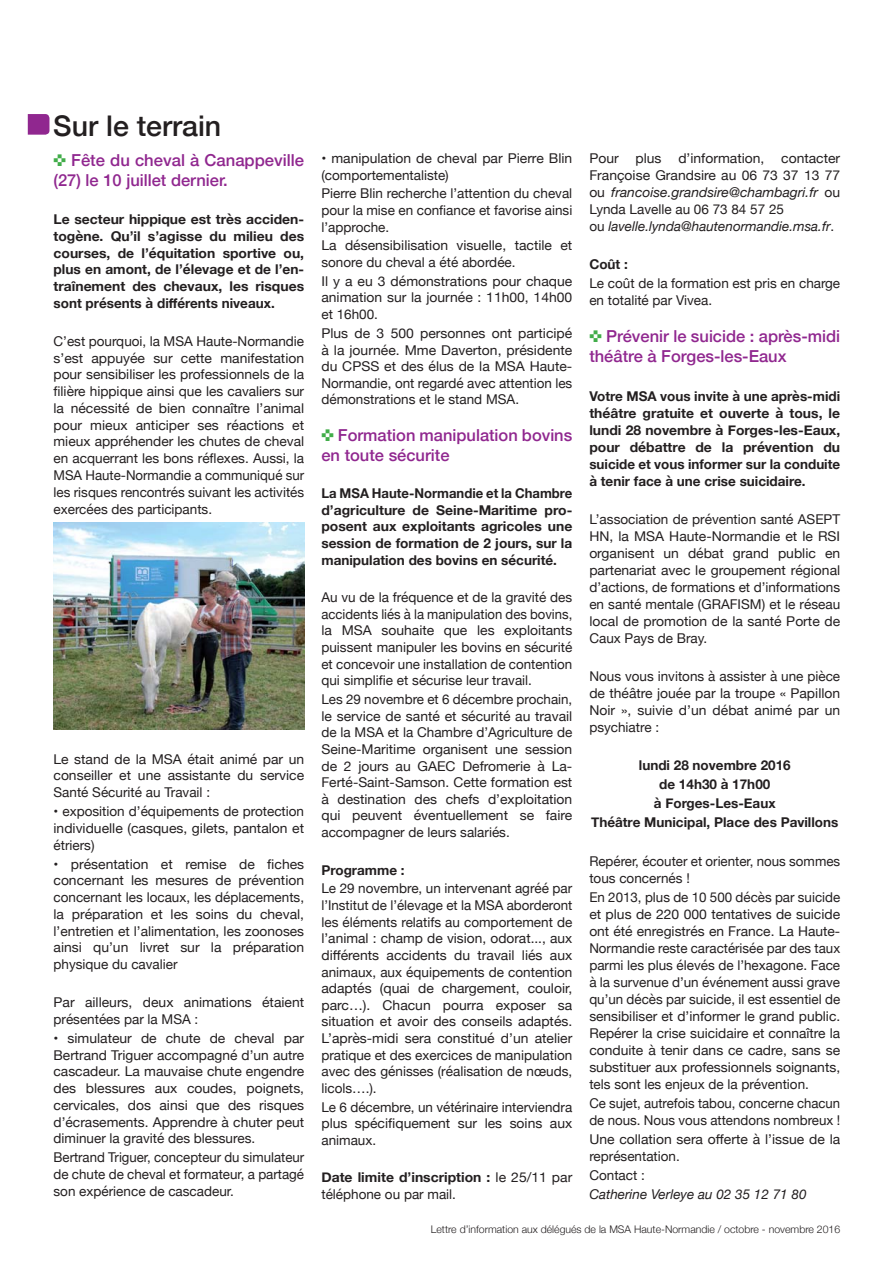
<style>
.page{position:relative;width:893px;height:1263px;background:#fff}
.page>*{position:absolute;margin:0;border:0;box-sizing:border-box;transform-origin:0 0}
.t1{font:500 28.5px "Helvetica Neue";color:#231f20}
.t2{font:500 16.5px/19.8px "Helvetica Neue";color:#90278f}
.t3{font:13.5px/16.6px "Helvetica Neue";color:#231f20;text-align:justify}
.t4{font:700 13.5px/16.8px "Helvetica Neue";color:#231f20;text-align:justify}
.t5{font:italic 13.5px "Helvetica Neue";color:#231f20}
.t6{font:300 10.5px "Helvetica Neue";color:#231f20}
.s1{color:#41ad49}
.s2{font-style:italic}
.s3{font-weight:700}
</style>
<div class="page">
<svg style="left:28px;top:114px;width:21px;height:21px"></svg>
<img style="left:53px;top:522px;width:251px;height:207px">
<h1 class="t1" style="left:53px;top:108px;width:169px">Sur le terrain</h1>
<p class="t2" style="left:54px;top:150px;width:252px"><span class="s1">✜</span> Fête du cheval à Canappeville (27) le 10 juillet dernier.</p>
<p class="t4" style="left:54px;top:210px;width:252px">Le secteur hippique est très acciden&shy;togène. Qu’il s’agisse du milieu des courses, de l’équitation sportive ou, plus en amont, de l’élevage et de l’en&shy;traînement des chevaux, les risques sont présents à différents niveaux.</p>
<p class="t3" style="left:54px;top:332px;width:252px">C’est pourquoi, la MSA Haute-Normandie s’est appuyée sur cette manifestation pour sensibiliser les professionnels de la filière hippique ainsi que les cavaliers sur la nécessité de bien connaître l’animal pour mieux anticiper ses réactions et mieux appréhender les chutes de cheval en acquerrant les bons réflexes. Aussi, la MSA Haute-Normandie a communiqué sur les risques rencontrés suivant les activités exercées des participants.</p>
<p class="t3" style="left:54px;top:750px;width:252px">Le stand de la MSA était animé par un conseiller et une assistante du service Santé Sécurité au Travail :</p>
<p class="t3" style="left:54px;top:803px;width:252px">• exposition d’équipements de protection individuelle (casques, gilets, pantalon et étriers)</p>
<p class="t3" style="left:54px;top:855px;width:252px">• présentation et remise de fiches concernant les mesures de prévention concernant les locaux, les déplacements, la préparation et les soins du cheval, l’entretien et l’alimentation, les zoonoses ainsi qu’un livret sur la préparation physique du cavalier</p>
<p class="t3" style="left:54px;top:994px;width:252px">Par ailleurs, deux animations étaient présentées par la MSA :</p>
<p class="t3" style="left:54px;top:1029px;width:252px">• simulateur de chute de cheval par Bertrand Triguer accompagné d’un autre cascadeur. La mauvaise chute engendre des blessures aux coudes, poignets, cervicales, dos ainsi que des risques d’écrasements. Apprendre à chuter peut diminuer la gravité des blessures.</p>
<p class="t3" style="left:54px;top:1149px;width:252px">Bertrand Triguer, concepteur du simulateur de chute de cheval et formateur, a partagé son expérience de cascadeur.</p>
<p class="t3" style="left:589px;top:150px;width:252px;text-align:left">Pour plus d’information, contacter Françoise Grandsire au 06 73 37 13 77 ou <span class="s2">francoise.grandsire@chambagri.fr</span> ou Lynda Lavelle au 06 73 84 57 25<br>ou <span class="s2">lavelle.lynda@hautenormandie.msa.fr</span>.</p>
<p class="t4" style="left:589px;top:256px;width:40px">Coût :</p>
<p class="t3" style="left:589px;top:275px;width:252px">Le coût de la formation est pris en charge en totalité par Vivea.</p>
<p class="t2" style="left:589px;top:326px;width:252px"><span class="s1">✜</span> Prévenir le suicide : après-midi théâtre à Forges-les-Eaux</p>
<p class="t4" style="left:589px;top:387px;width:252px">Votre MSA vous invite à une après-midi théâtre gratuite et ouverte à tous, le lundi 28 novembre à Forges-les-Eaux, pour débattre de la prévention du suicide et vous informer sur la conduite à tenir face à une crise suicidaire.</p>
<p class="t3" style="left:589px;top:510px;width:252px">L’association de prévention santé ASEPT HN, la MSA Haute-Normandie et le RSI organisent un débat grand public en partenariat avec le groupement régional d’actions, de formations et d’informations en santé mentale (GRAFISM) et le réseau local de promotion de la santé Porte de Caux Pays de Bray.</p>
<p class="t3" style="left:589px;top:667px;width:252px">Nous vous invitons à assister à une pièce de théâtre jouée par la troupe « Papillon Noir », suivie d’un débat animé par un psychiatre :</p>
<p class="t4" style="left:591px;top:755px;width:249px;line-height:19px;text-align:center">lundi 28 novembre 2016<br>de 14h30 à 17h00<br>à Forges-Les-Eaux<br>Théâtre Municipal, Place des Pavillons</p>
<p class="t3" style="left:589px;top:852px;width:252px">Repérer, écouter et orienter, nous sommes tous concernés !</p>
<p class="t3" style="left:589px;top:888px;width:252px">En 2013, plus de 10 500 décès par suicide et plus de 220 000 tentatives de suicide ont été enregistrés en France. La Haute-Normandie reste caractérisée par des taux parmi les plus élevés de l’hexagone. Face à la survenue d’un événement aussi grave qu’un décès par suicide, il est essentiel de sensibiliser et d’informer le grand public.<br>Repérer la crise suicidaire et connaître la conduite à tenir dans ce cadre, sans se substituer aux professionnels soignants, tels sont les enjeux de la prévention.</p>
<p class="t3" style="left:589px;top:1094px;width:252px">Ce sujet, autrefois tabou, concerne chacun de nous. Nous vous attendons nombreux !</p>
<p class="t3" style="left:589px;top:1130px;width:252px">Une collation sera offerte à l’issue de la représentation.</p>
<p class="t3" style="left:589px;top:1167px;width:57px">Contact :</p>
<p class="t5" style="left:589px;top:1186px;width:219px">Catherine Verleye au 02 35 12 71 80</p>
<p class="t6" style="left:431px;top:1223px;width:411px">Lettre d’information aux délégués de la MSA Haute-Normandie / octobre - novembre 2016</p>
<p class="t3" style="left:321px;top:150px;width:252px">• manipulation de cheval par Pierre Blin (comportementaliste)</p>
<p class="t3" style="left:321px;top:185px;width:252px">Pierre Blin recherche l’attention du cheval pour la mise en confiance et favorise ainsi l’approche.</p>
<p class="t3" style="left:321px;top:237px;width:252px">La désensibilisation visuelle, tactile et sonore du cheval a été abordée.</p>
<p class="t3" style="left:321px;top:273px;width:252px">Il y a eu 3 démonstrations pour chaque animation sur la journée : 11h00, 14h00 et 16h00.</p>
<p class="t3" style="left:321px;top:325px;width:252px">Plus de 3 500 personnes ont participé à la journée. Mme Daverton, présidente du CPSS et des élus de la MSA Haute-Normandie, ont regardé avec attention les démonstrations et le stand MSA.</p>
<p class="t2" style="left:321px;top:425px;width:252px"><span class="s1">✜</span> Formation manipulation bovins en toute sécurite</p>
<p class="t4" style="left:321px;top:485px;width:252px">La MSA Haute-Normandie et la Chambre d’agriculture de Seine-Maritime pro&shy;posent aux exploitants agricoles une session de formation de 2 jours, sur la manipulation des bovins en sécurité.</p>
<p class="t3" style="left:321px;top:589px;width:252px">Au vu de la fréquence et de la gravité des accidents liés à la manipulation des bovins, la MSA souhaite que les exploitants puissent manipuler les bovins en sécurité et concevoir une installation de contention qui simplifie et sécurise leur travail.</p>
<p class="t3" style="left:321px;top:691px;width:252px">Les 29 novembre et 6 décembre prochain, le service de santé et sécurité au travail de la MSA et la Chambre d’Agriculture de Seine-Maritime organisent une session de 2 jours au GAEC Defromerie à La-Ferté-Saint-Samson. Cette formation est à destination des chefs d’exploitation qui peuvent éventuellement se faire accompagner de leurs salariés.</p>
<p class="t4" style="left:321px;top:861px;width:85px">Programme :</p>
<p class="t3" style="left:321px;top:880px;width:252px">Le 29 novembre, un intervenant agréé par l’Institut de l’élevage et la MSA aborderont les éléments relatifs au comportement de l’animal : champ de vision, odorat..., aux différents accidents du travail liés aux animaux, aux équipements de contention adaptés (quai de chargement, couloir, parc…). Chacun pourra exposer sa situation et avoir des conseils adaptés.<br>L’après-midi sera constitué d’un atelier pratique et des exercices de manipulation avec des génisses (réalisation de nœuds, licols….).</p>
<p class="t3" style="left:321px;top:1098px;width:252px">Le 6 décembre, un vétérinaire interviendra plus spécifiquement sur les soins aux animaux.</p>
<p class="t3" style="left:321px;top:1169px;width:252px"><span class="s3">Date limite d’inscription :</span> le 25/11 par téléphone ou par mail.</p>
</div>
